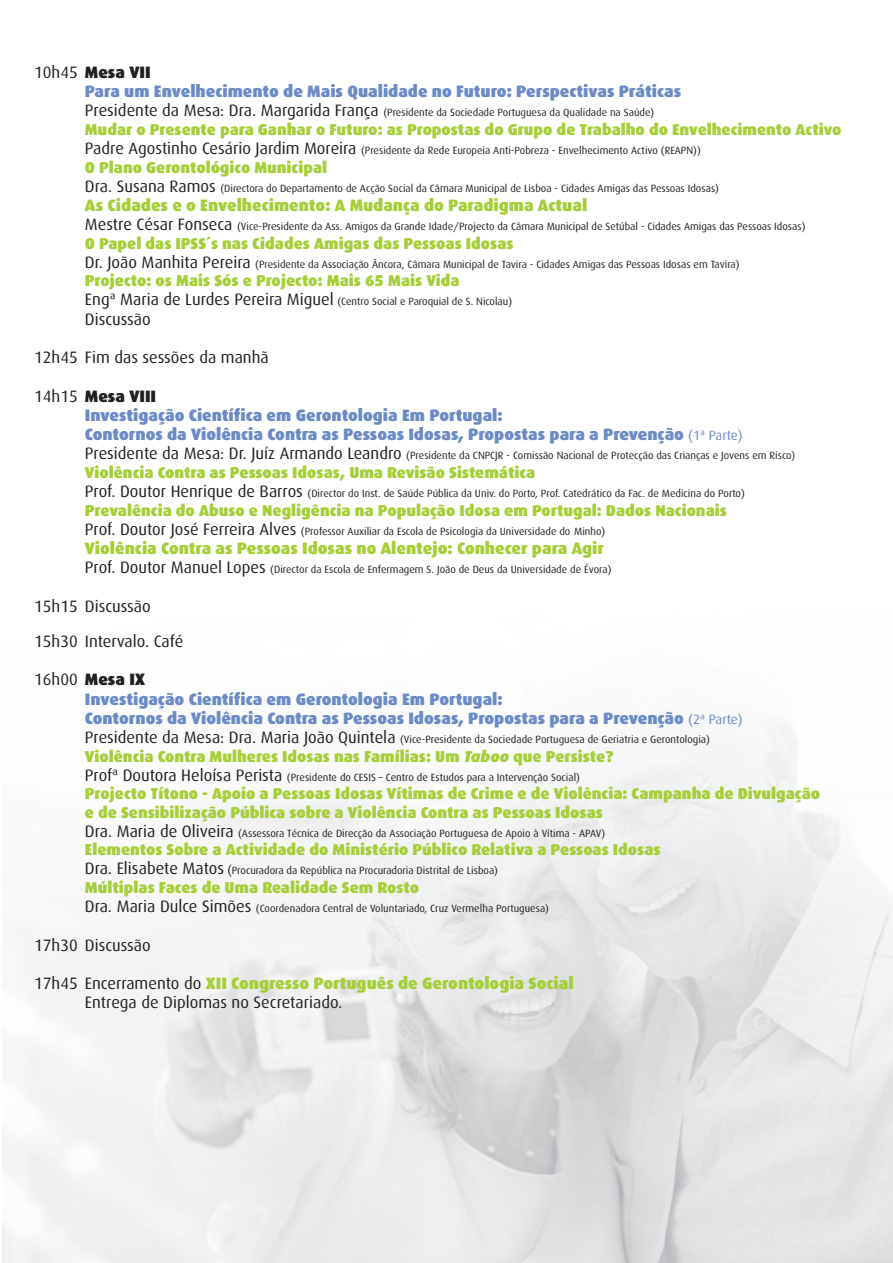
<style>
.page{position:relative;width:893px;height:1263px;background:#fff}
.page>*{position:absolute;margin:0;border:0;box-sizing:border-box;transform-origin:0 0}
.t1{font:900 16.5px/19.2px "Dax";color:#6c8bc6}
.t2{font:16.5px/35px "Dax";color:#231f20}
.t3{font:900 16.5px "Dax";color:#a6ce39}
.t4{font:900 16.5px "Dax";color:#231f20}
.t5{font:900 15.75px/18.5px "Dax";color:#a6ce39}
.t6{font:10.5px "Dax";color:#231f20}
.s1{font-weight:400}
.s2{font-size:16.5px}
.s3{font-weight:400;font-size:13.5px}
.s4{font-style:italic}
.s5{font-size:12px}
.s6{font-weight:900;color:#a6ce39}
</style>
<div class="page">
<h1 class="t4" style="left:34px;top:62px;width:118px"><span class="s1">10h45</span> Mesa VII</h1>
<p class="t6" style="left:85px;top:107px;width:571px"><span class="s2">Presidente da Mesa: Dra. Margarida França</span> (Presidente da Sociedade Portuguesa da Qualidade na Saúde)</p>
<p class="t6" style="left:85px;top:144px;width:617px"><span class="s2">Padre Agostinho Cesário Jardim Moreira</span> (Presidente da Rede Europeia Anti-Pobreza - Envelhecimento Activo (REAPN))</p>
<p class="t6" style="left:85px;top:182px;width:636px"><span class="s2">Dra. Susana Ramos</span> (Directora do Departamento de Acção Social da Câmara Municipal de Lisboa - Cidades Amigas das Pessoas Idosas)</p>
<p class="t6" style="left:85px;top:220px;width:722px"><span class="s2">Mestre César Fonseca</span> (Vice-Presidente da Ass. Amigos da Grande Idade/Projecto da Câmara Municipal de Setúbal - Cidades Amigas das Pessoas Idosas)</p>
<p class="t6" style="left:85px;top:258px;width:656px"><span class="s2">Dr. João Manhita Pereira</span> (Presidente da Associação Âncora, Câmara Municipal de Tavira - Cidades Amigas das Pessoas Idosas em Tavira)</p>
<p class="t6" style="left:85px;top:296px;width:429px"><span class="s2">Engª Maria de Lurdes Pereira Miguel</span> (Centro Social e Paroquial de S. Nicolau)</p>
<h1 class="t2" style="left:85px;top:301px;width:67px">Discussão</h1>
<h1 class="t2" style="left:34px;top:340px;width:236px">12h45 Fim das sessões da manhã</h1>
<h1 class="t4" style="left:34px;top:386px;width:124px"><span class="s1">14h15</span> Mesa VIII</h1>
<h1 class="t1" style="left:85px;top:82px;width:598px">Para um Envelhecimento de Mais Qualidade no Futuro: Perspectivas Práticas</h1>
<h2 class="t5" style="left:85px;top:120px;width:758px">Mudar o Presente para Ganhar o Futuro: as Propostas do Grupo de Trabalho do Envelhecimento Activo</h2>
<h2 class="t5" style="left:85px;top:158px;width:244px">O Plano Gerontológico Municipal</h2>
<h1 class="t3" style="left:85px;top:195px;width:504px">As Cidades e o Envelhecimento: A Mudança do Paradigma Actual</h1>
<h2 class="t5" style="left:85px;top:234px;width:430px">O Papel das IPSS´s nas Cidades Amigas das Pessoas Idosas</h2>
<h2 class="t5" style="left:85px;top:272px;width:376px">Projecto: os Mais Sós e Projecto: Mais 65 Mais Vida</h2>
<h1 class="t1" style="left:85px;top:406px;width:659px">Investigação Científica em Gerontologia Em Portugal:<br>Contornos da Violência Contra as Pessoas Idosas, Propostas para a Prevenção <span class="s3">(1ª Parte)</span></h1>
<p class="t6" style="left:85px;top:450px;width:712px"><span class="s2">Presidente da Mesa: Dr. Juíz Armando Leandro</span> (Presidente da CNPCJR - Comissão Nacional de Protecção das Crianças e Jovens em Risco)</p>
<p class="t6" style="left:85px;top:487px;width:661px"><span class="s2">Prof. Doutor Henrique de Barros</span> (Director do Inst. de Saúde Pública da Univ. do Porto, Prof. Catedrático da Fac. de Medicina do Porto)</p>
<p class="t6" style="left:85px;top:525px;width:522px"><span class="s2">Prof. Doutor José Ferreira Alves</span> (Professor Auxiliar da Escola de Psicologia da Universidade do Minho)</p>
<p class="t6" style="left:85px;top:563px;width:528px"><span class="s2">Prof. Doutor Manuel Lopes</span> (Director da Escola de Enfermagem S. João de Deus da Universidade de Évora)</p>
<h1 class="t2" style="left:34px;top:588px;width:151px">15h15 Discussão<br>15h30 Intervalo. Café</h1>
<h1 class="t4" style="left:34px;top:670px;width:112px"><span class="s1">16h00</span> Mesa IX</h1>
<h2 class="t5" style="left:85px;top:463px;width:452px">Violência Contra as Pessoas Idosas, Uma Revisão Sistemática</h2>
<h2 class="t5" style="left:85px;top:501px;width:644px">Prevalência do Abuso e Negligência na População Idosa em Portugal: Dados Nacionais</h2>
<h1 class="t3" style="left:85px;top:539px;width:521px">Violência Contra as Pessoas Idosas no Alentejo: Conhecer para Agir</h1>
<h1 class="t1" style="left:85px;top:689px;width:659px">Investigação Científica em Gerontologia Em Portugal:<br>Contornos da Violência Contra as Pessoas Idosas, Propostas para a Prevenção <span class="s3">(2ª Parte)</span></h1>
<p class="t6" style="left:85px;top:733px;width:626px"><span class="s2">Presidente da Mesa: Dra. Maria João Quintela</span> (Vice-Presidente da Sociedade Portuguesa de Geriatria e Gerontologia)</p>
<p class="t6" style="left:85px;top:771px;width:497px"><span class="s2">Profª Doutora Heloísa Perista</span> (Presidente do CESIS – Centro de Estudos para a Intervenção Social)</p>
<h2 class="t5" style="left:85px;top:747px;width:530px">Violência Contra Mulheres Idosas nas Famílias: Um <span class="s4">Taboo</span> que Persiste?</h2>
<h2 class="t5" style="left:85px;top:784px;width:737px">Projecto Títono - Apoio a Pessoas Idosas Vítimas de Crime e de Violência: Campanha de Divulgação e de Sensibilização Pública sobre a Violência Contra as Pessoas Idosas</h2>
<h2 class="t5" style="left:85px;top:840px;width:577px">Elementos Sobre a Actividade do Ministério Público Relativa a Pessoas Idosas</h2>
<h2 class="t5" style="left:85px;top:878px;width:336px">Múltiplas Faces de Uma Realidade Sem Rosto</h2>
<p class="t6" style="left:85px;top:827px;width:522px"><span class="s2">Dra. Maria de Oliveira</span> (Assessora Técnica de Direcção da Associação Portuguesa de Apoio à Vítima - APAV)</p>
<p class="t6" style="left:85px;top:865px;width:415px"><span class="s2">Dra. Elisabete Matos</span> <span class="s5">(</span>Procuradora da República na Procuradoria Distrital de Lisboa)</p>
<p class="t6" style="left:85px;top:902px;width:466px"><span class="s2">Dra. Maria Dulce Simões</span> (Coordenadora Central de Voluntariado, Cruz Vermelha Portuguesa)</p>
<h1 class="t2" style="left:34px;top:927px;width:118px">17h30 Discussão</h1>
<h1 class="t2" style="left:85px;top:974px;width:490px;line-height:19.2px;text-indent:-51px">17h45 Encerramento do <span class="s6">XII Congresso Português de Gerontologia Social<br></span>Entrega de Diplomas no Secretariado.</h1>
</div>
